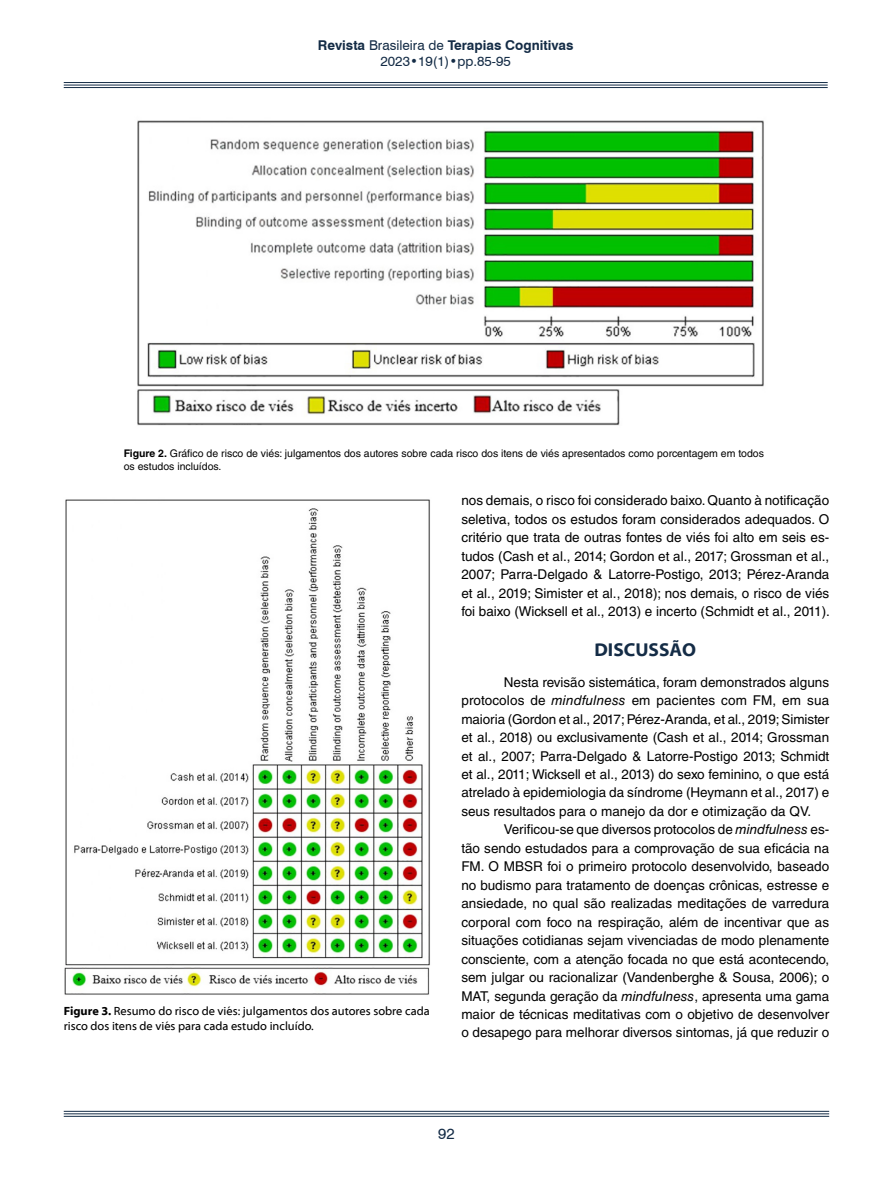
<style>
.page{position:relative;width:893px;height:1191px;background:#fff}
.page>*{position:absolute;margin:0;border:0;box-sizing:border-box;transform-origin:0 0}
.t1{font:700 18.75px "Myriad Web Pro";color:#142c46}
.t2{font:15px "Swiss 721 BT";color:#142c46}
.t3{font:13.5px/18.5px "Helvetica LT Std";color:#000;text-align:justify}
.t4{font:13.5px/16.2px "Swiss 721 BT";color:#142c46;text-align:center}
.t5{font:12px/14.4px "Myriad Web Pro";color:#000}
.t6{font:10.5px/12.6px "Helvetica LT Std";color:#000}
.s1{font-weight:700}
.s2{font-style:italic}
</style>
<div class="page">
<hr style="left:64px;top:82px;width:764px;height:1px;background:#142c46">
<hr style="left:64px;top:85px;width:764px;height:1px;background:#142c46">
<hr style="left:64px;top:87px;width:764px;height:1px;background:#142c46">
<hr style="left:64px;top:1110px;width:765px;height:1px;background:#142c46">
<hr style="left:64px;top:1113px;width:765px;height:1px;background:#142c46">
<hr style="left:64px;top:1115px;width:765px;height:1px;background:#142c46">
<img style="left:137px;top:120px;width:627px;height:306px">
<img style="left:64px;top:499px;width:366px;height:496px">
<p class="t4" style="left:318px;top:37px;width:257px"><span class="s1">Revista</span> Brasileira de <span class="s1">Terapias Cognitivas<br></span>2023•19(1)•pp.85-95</p>
<p class="t6" style="left:124px;top:447px;width:642px"><span class="s1">Figure 2.</span> Gráfico de risco de viés: julgamentos dos autores sobre cada risco dos itens de viés apresentados como porcentagem em todos os estudos incluídos.</p>
<p class="t5" style="left:64px;top:1004px;width:367px"><span class="s1">Figure 3.</span> Resumo do risco de viés: julgamentos dos autores sobre cada risco dos itens de viés para cada estudo incluído.</p>
<p class="t3" style="left:461px;top:491px;width:370px">nos demais, o risco foi considerado baixo. Quanto à notificação seletiva, todos os estudos foram considerados adequados. O critério que trata de outras fontes de viés foi alto em seis es&shy;tudos (Cash et al., 2014; Gordon et al., 2017; Grossman et al., 2007; Parra-Delgado &amp; Latorre-Postigo, 2013; Pérez-Aranda et al., 2019; Simister et al., 2018); nos demais, o risco de viés foi baixo (Wicksell et al., 2013) e incerto (Schmidt et al., 2011).</p>
<h1 class="t1" style="left:594px;top:639px;width:103px">DISCUSSÃO</h1>
<p class="t3" style="left:461px;top:672px;width:369px;text-indent:43px">Nesta revisão sistemática, foram demonstrados alguns protocolos de <span class="s2">mindfulness</span> em pacientes com FM, em sua maioria (Gordon et al., 2017; Pérez-Aranda, et al., 2019; Simister et al., 2018) ou exclusivamente (Cash et al., 2014; Grossman et al., 2007; Parra-Delgado &amp; Latorre-Postigo 2013; Schmidt et al., 2011; Wicksell et al., 2013) do sexo feminino, o que está atrelado à epidemiologia da síndrome (Heymann et al., 2017) e seus resultados para o manejo da dor e otimização da QV.</p>
<p class="t3" style="left:461px;top:820px;width:369px;text-indent:43px">Verificou-se que diversos protocolos de <span class="s2">mindfulness</span> es&shy;tão sendo estudados para a comprovação de sua eficácia na FM. O MBSR foi o primeiro protocolo desenvolvido, baseado no budismo para tratamento de doenças crônicas, estresse e ansiedade, no qual são realizadas meditações de varredura corporal com foco na respiração, além de incentivar que as situações cotidianas sejam vivenciadas de modo plenamente consciente, com a atenção focada no que está acontecendo, sem julgar ou racionalizar (Vandenberghe &amp; Sousa, 2006); o MAT, segunda geração da <span class="s2">mindfulness</span>, apresenta uma gama maior de técnicas meditativas com o objetivo de desenvolver o desapego para melhorar diversos sintomas, já que reduzir o</p>
<p class="t2" style="left:438px;top:1124px;width:18px">92</p>
</div>
